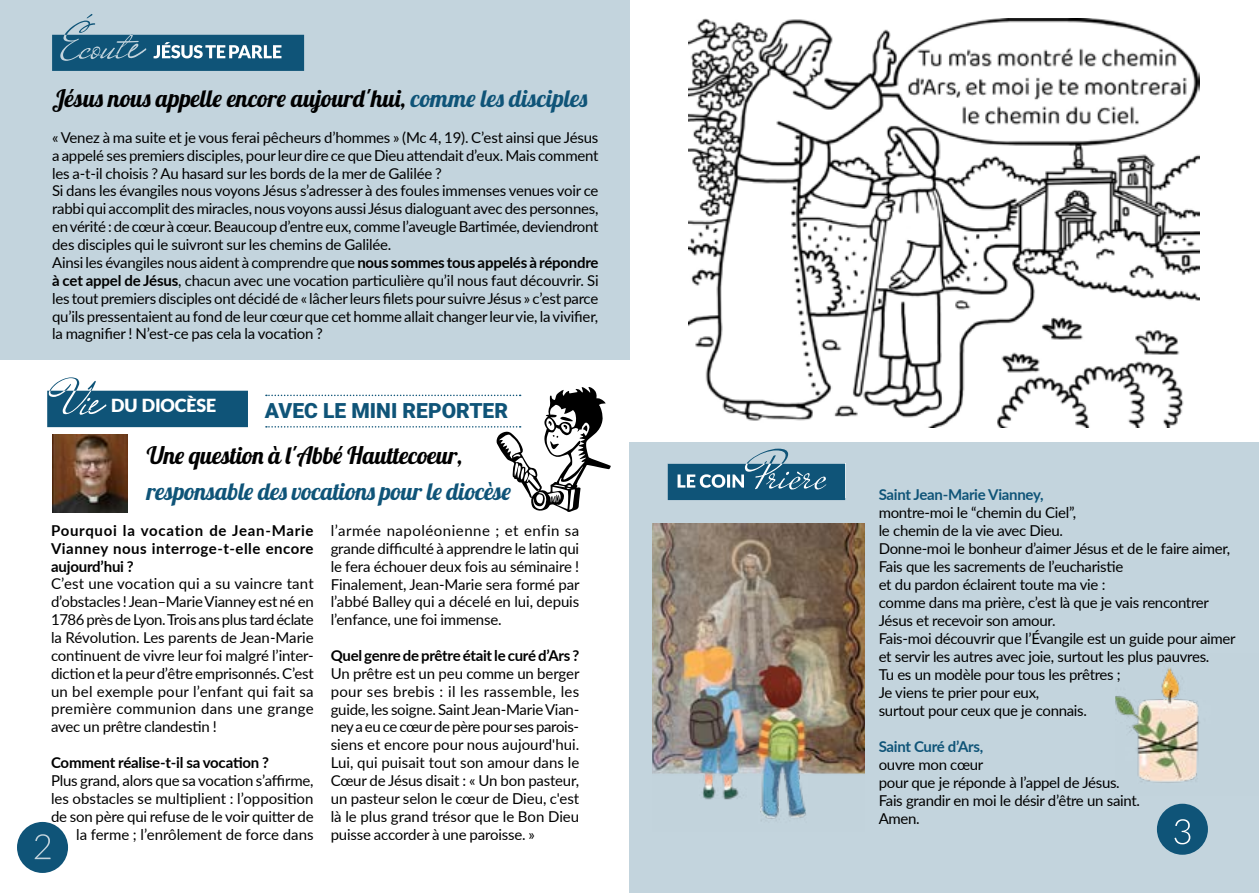
<style>
.page{position:relative;width:1259px;height:893px;background:#fff}
.page>*{position:absolute;margin:0;border:0;box-sizing:border-box;transform-origin:0 0}
.t1{font:24px "Lobster 1.4";letter-spacing:.01em;color:#000}
.t2{font:24px "Lobster 1.4";letter-spacing:.01em;color:#0f5478}
.t3{font:24px "Lobster 1.4";letter-spacing:-.01em;color:#000}
.t4{font:900 21px "Roboto";color:#0f5478}
.t5{font:900 18px "Lato";letter-spacing:-.01em;color:#fff}
.t6{font:15px/17.9px "Lato";letter-spacing:-.015em;color:#000}
.t7{font:700 15px/17.9px "Lato";letter-spacing:-.01em;color:#000;text-align:justify}
.t8{font:700 15px "Lato";letter-spacing:-.02em;color:#0f5478}
.s1{color:#0f5478}
.s2{font-weight:700}
</style>
<div class="page">
<div style="left:0;top:0;width:629px;height:359px;background:#c3d4dd"></div>
<div style="left:629px;top:442px;width:630px;height:451px;background:#c3d4dd"></div>
<div style="left:17px;top:822px;width:51px;height:51px;background:#0f5478;border-radius:50%"></div>
<svg style="left:35px;top:834px;width:16px;height:25px"></svg>
<svg style="left:52px;top:14px;width:252px;height:57px"></svg>
<div style="left:1157px;top:804px;width:51px;height:51px;background:#0f5478;border-radius:50%"></div>
<svg style="left:1174px;top:819px;width:16px;height:25px"></svg>
<svg style="left:668px;top:449px;width:177px;height:51px"></svg>
<svg style="left:47px;top:377px;width:201px;height:50px"></svg>
<svg style="left:266px;top:387px;width:345px;height:125px"></svg>
<img style="left:653px;top:523px;width:211px;height:298px">
<img style="left:688px;top:19px;width:511px;height:408px">
<img style="left:52px;top:434px;width:75px;height:79px">
<img style="left:1115px;top:667px;width:85px;height:116px">
<h1 class="t1" style="left:52px;top:83px;width:537px">Jésus nous appelle encore aujourd'hui, <span class="s1">comme les disciples</span></h1>
<p class="t6" style="left:52px;top:128px;width:548px">« Venez à ma suite et je vous ferai pêcheurs d’hommes » (Mc 4, 19). C’est ainsi que Jésus a appelé ses premiers disciples, pour leur dire ce que Dieu attendait d’eux. Mais comment les a-t-il choisis ? Au hasard sur les bords de la mer de Galilée ?<br>Si dans les évangiles nous voyons Jésus s’adresser à des foules immenses venues voir ce rabbi qui accomplit des miracles, nous voyons aussi Jésus dialoguant avec des personnes, en vérité : de cœur à cœur. Beaucoup d’entre eux, comme l’aveugle Bartimée, deviendront des disciples qui le suivront sur les chemins de Galilée.<br>Ainsi les évangiles nous aident à comprendre que <span class="s2">nous sommes tous appelés à répondre à cet appel de Jésus</span>, chacun avec une vocation particulière qu’il nous faut découvrir. Si les tout premiers disciples ont décidé de « lâcher leurs filets pour suivre Jésus » c’est parce qu’ils pressentaient au fond de leur cœur que cet homme allait changer leur vie, la vivifier, la magnifier ! N’est-ce pas cela la vocation ?</p>
<p class="t5" style="left:111px;top:395px;width:106px">DU DIOCÈSE</p>
<h2 class="t4" style="left:265px;top:396px;width:245px">AVEC LE MINI REPORTER</h2>
<h1 class="t3" style="left:147px;top:440px;width:317px">Une question à l'Abbé Hauttecoeur,</h1>
<h1 class="t2" style="left:147px;top:476px;width:366px">responsable des vocations pour le diocèse</h1>
<p class="t7" style="left:51px;top:521px;width:264px">Pourquoi la vocation de Jean-Marie Vianney nous interroge-t-elle encore aujourd’hui ?</p>
<p class="t6" style="left:51px;top:574px;width:264px;text-align:justify">C’est une vocation qui a su vaincre tant d’obstacles ! Jean–Marie Vianney est né en 1786 près de Lyon. Trois ans plus tard éclate la Révolution. Les parents de Jean-Marie continuent de vivre leur foi malgré l’inter&shy;diction et la peur d’être emprisonnés. C’est un bel exemple pour l’enfant qui fait sa première communion dans une grange avec un prêtre clandestin !</p>
<p class="t7" style="left:51px;top:753px;width:219px">Comment réalise-t-il sa vocation ?</p>
<p class="t6" style="left:51px;top:771px;width:264px;text-align:right">Plus grand, alors que sa vocation s’affirme, les obstacles se multiplient : l’opposition de son père qui refuse de le voir quitter de la ferme ; l’enrôlement de force dans</p>
<p class="t6" style="left:331px;top:521px;width:250px;text-align:justify">l’armée napoléonienne ; et enfin sa grande difficulté à apprendre le latin qui le fera échouer deux fois au séminaire !<br>Finalement, Jean-Marie sera formé par l’abbé Balley qui a décelé en lui, depuis l’enfance, une foi immense.</p>
<p class="t7" style="left:331px;top:646px;width:250px">Quel genre de prêtre était le curé d’Ars ?</p>
<p class="t6" style="left:331px;top:664px;width:250px;text-align:justify">Un prêtre est un peu comme un berger pour ses brebis : il les rassemble, les guide, les soigne. Saint Jean-Marie Vian&shy;ney a eu ce cœur de père pour ses parois&shy;siens et encore pour nous aujourd'hui.<br>Lui, qui puisait tout son amour dans le Cœur de Jésus disait : « Un bon pasteur, un pasteur selon le cœur de Dieu, c'est là le plus grand trésor que le Bon Dieu puisse accorder à une paroisse. »</p>
<p class="t8" style="left:878px;top:483px;width:166px">Saint Jean-Marie Vianney,</p>
<p class="t6" style="left:878px;top:503px;width:358px">montre-moi le “chemin du Ciel”,<br>le chemin de la vie avec Dieu.<br>Donne-moi le bonheur d’aimer Jésus et de le faire aimer, Fais que les sacrements de l’eucharistie<br>et du pardon éclairent toute ma vie :<br>comme dans ma prière, c’est là que je vais rencontrer Jésus et recevoir son amour.<br>Fais-moi découvrir que l’Évangile est un guide pour aimer et servir les autres avec joie, surtout les plus pauvres.<br>Tu es un modèle pour tous les prêtres ;<br>Je viens te prier pour eux,<br>surtout pour ceux que je connais.</p>
<p class="t8" style="left:878px;top:735px;width:106px">Saint Curé d’Ars,</p>
<p class="t6" style="left:878px;top:755px;width:263px">ouvre mon cœur<br>pour que je réponde à l’appel de Jésus.<br>Fais grandir en moi le désir d’être un saint.<br>Amen.</p>
</div>
